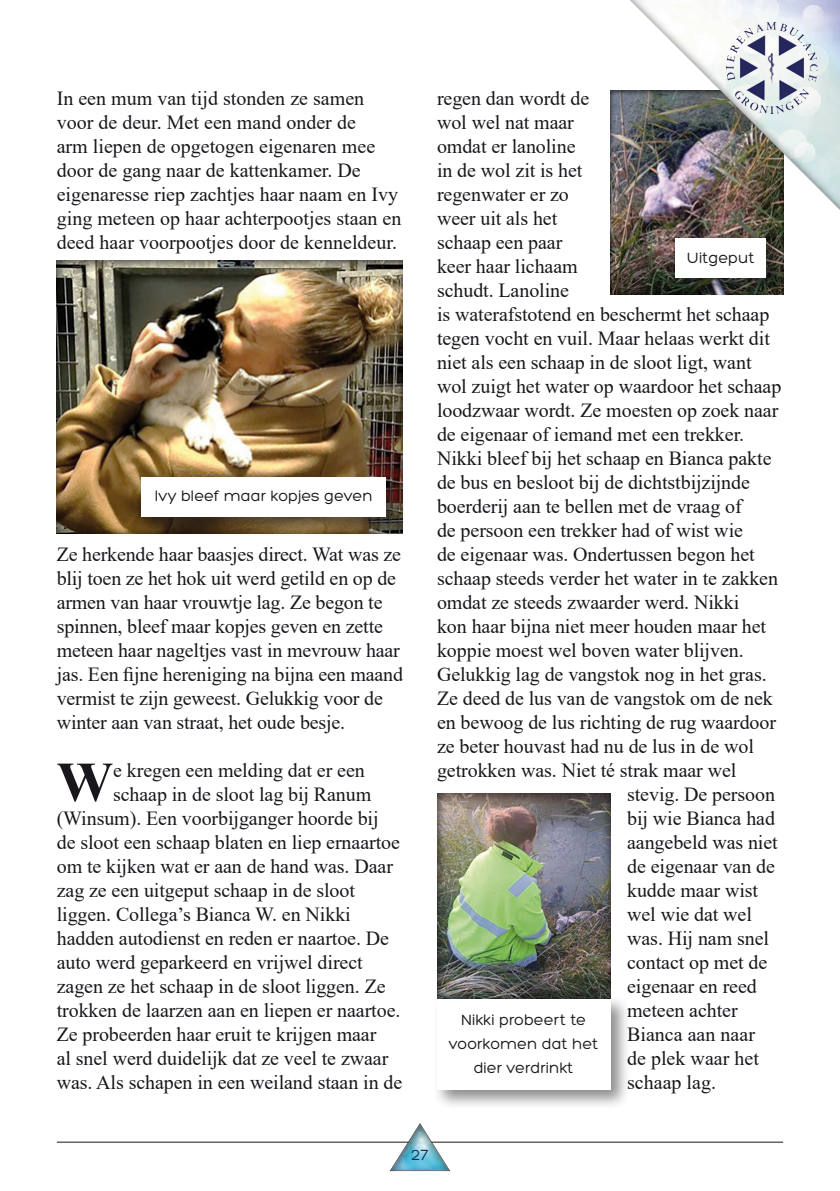
<style>
.page{position:relative;width:840px;height:1191px;background:#fff}
.page>*{position:absolute;margin:0;border:0;box-sizing:border-box;transform-origin:0 0}
.tekst_korte_stukjes{font:700 56.2px "Times New Roman";color:#1a171c}
.tekst_korte_stukjes-2{font:20px/24px "Times New Roman";letter-spacing:-.005em;color:#1a171c}
.caption_objectstyle{font:16px/24px "Hero";color:#1a171c;text-align:center}
.t1{font:16px "Hero";color:#102858}
</style>
<div class="page">
<div style="left:55px;top:261px;width:348px;height:274px;background:#1a171c;opacity:.75"></div>
<div style="left:138px;top:473px;width:268px;height:64px;background:#1a171c;opacity:.5"></div>
<div style="left:142px;top:477px;width:244px;height:39px;background:#fff"></div>
<div style="left:608px;top:89px;width:174px;height:208px;background:#1a171c;opacity:.75"></div>
<div style="left:671px;top:234px;width:115px;height:64px;background:#1a171c;opacity:.5"></div>
<div style="left:675px;top:238px;width:90px;height:40px;background:#fff"></div>
<div style="left:609px;top:0;width:230px;height:229px;background:#1a171c;opacity:.75"></div>
<div style="left:435px;top:792px;width:174px;height:208px;background:#1a171c;opacity:.75"></div>
<div style="left:433px;top:994px;width:197px;height:116px;background:#1a171c;opacity:.5"></div>
<div style="left:437px;top:998px;width:172px;height:91px;background:#fff"></div>
<div style="left:389px;top:1120px;width:62px;height:52px;background:#1a171c;opacity:.75"></div>
<hr style="left:431px;top:1141px;width:351px;height:1px;background:#1a171c">
<hr style="left:57px;top:1141px;width:351px;height:1px;background:#1a171c">
<img style="left:726px;top:23px;width:90px;height:90px">
<p class="tekst_korte_stukjes-2" style="left:57px;top:85px;width:346px">In een mum van tijd stonden ze samen voor de deur. Met een mand onder de<br>arm liepen de opgetogen eigenaren mee door de gang naar de kattenkamer. De eigenaresse riep zachtjes haar naam en Ivy ging meteen op haar achterpootjes staan en deed haar voorpootjes door de kenneldeur.</p>
<p class="caption_objectstyle" style="left:155px;top:484px;width:219px">Ivy bleef maar kopjes geven</p>
<p class="tekst_korte_stukjes-2" style="left:57px;top:541px;width:347px">Ze herkende haar baasjes direct. Wat was ze blij toen ze het hok uit werd getild en op de armen van haar vrouwtje lag. Ze begon te spinnen, bleef maar kopjes geven en zette meteen haar nageltjes vast in mevrouw haar jas. Een fijne hereniging na bijna een maand vermist te zijn geweest. Gelukkig voor de winter aan van straat, het oude besje.</p>
<p class="tekst_korte_stukjes" style="left:57px;top:741px;width:58px">W</p>
<p class="tekst_korte_stukjes-2" style="left:113px;top:757px;width:253px">e kregen een melding dat er een</p>
<p class="tekst_korte_stukjes-2" style="left:113px;top:781px;width:259px">schaap in de sloot lag bij Ranum</p>
<p class="tekst_korte_stukjes-2" style="left:57px;top:805px;width:323px">(Winsum). Een voorbijganger hoorde bij</p>
<p class="tekst_korte_stukjes-2" style="left:57px;top:829px;width:344px">de sloot een schaap blaten en liep ernaartoe</p>
<p class="tekst_korte_stukjes-2" style="left:57px;top:853px;width:337px">om te kijken wat er aan de hand was. Daar</p>
<p class="tekst_korte_stukjes-2" style="left:57px;top:877px;width:299px">zag ze een uitgeput schaap in de sloot</p>
<p class="tekst_korte_stukjes-2" style="left:57px;top:901px;width:295px">liggen. Collega’s Bianca W. en Nikki</p>
<p class="tekst_korte_stukjes-2" style="left:57px;top:925px;width:333px">hadden autodienst en reden er naartoe. De</p>
<p class="tekst_korte_stukjes-2" style="left:57px;top:949px;width:307px">auto werd geparkeerd en vrijwel direct</p>
<p class="tekst_korte_stukjes-2" style="left:57px;top:973px;width:330px">zagen ze het schaap in de sloot liggen. Ze</p>
<p class="tekst_korte_stukjes-2" style="left:57px;top:997px;width:345px">trokken de laarzen aan en liepen er naartoe.</p>
<p class="tekst_korte_stukjes-2" style="left:57px;top:1021px;width:321px">Ze probeerden haar eruit te krijgen maar</p>
<p class="tekst_korte_stukjes-2" style="left:57px;top:1045px;width:333px">al snel werd duidelijk dat ze veel te zwaar</p>
<p class="tekst_korte_stukjes-2" style="left:57px;top:1069px;width:347px">was. Als schapen in een weiland staan in de</p>
<p class="tekst_korte_stukjes-2" style="left:437px;top:85px;width:154px">regen dan wordt de</p>
<p class="tekst_korte_stukjes-2" style="left:437px;top:109px;width:138px">wol wel nat maar</p>
<p class="tekst_korte_stukjes-2" style="left:437px;top:133px;width:140px">omdat er lanoline</p>
<p class="tekst_korte_stukjes-2" style="left:437px;top:157px;width:147px">in de wol zit is het</p>
<p class="tekst_korte_stukjes-2" style="left:437px;top:181px;width:133px">regenwater er zo</p>
<p class="tekst_korte_stukjes-2" style="left:437px;top:205px;width:122px">weer uit als het</p>
<p class="tekst_korte_stukjes-2" style="left:437px;top:229px;width:127px">schaap een paar</p>
<p class="tekst_korte_stukjes-2" style="left:437px;top:253px;width:142px">keer haar lichaam</p>
<p class="tekst_korte_stukjes-2" style="left:437px;top:277px;width:133px">schudt. Lanoline</p>
<p class="tekst_korte_stukjes-2" style="left:437px;top:301px;width:334px">is waterafstotend en beschermt het schaap</p>
<p class="tekst_korte_stukjes-2" style="left:437px;top:325px;width:334px">tegen vocht en vuil. Maar helaas werkt dit</p>
<p class="tekst_korte_stukjes-2" style="left:437px;top:349px;width:316px">niet als een schaap in de sloot ligt, want</p>
<p class="tekst_korte_stukjes-2" style="left:437px;top:373px;width:345px">wol zuigt het water op waardoor het schaap</p>
<p class="tekst_korte_stukjes-2" style="left:437px;top:397px;width:342px">loodzwaar wordt. Ze moesten op zoek naar</p>
<p class="tekst_korte_stukjes-2" style="left:437px;top:421px;width:308px">de eigenaar of iemand met een trekker.</p>
<p class="tekst_korte_stukjes-2" style="left:437px;top:445px;width:336px">Nikki bleef bij het schaap en Bianca pakte</p>
<p class="tekst_korte_stukjes-2" style="left:437px;top:469px;width:314px">de bus en besloot bij de dichtstbijzijnde</p>
<p class="tekst_korte_stukjes-2" style="left:437px;top:493px;width:306px">boerderij aan te bellen met de vraag of</p>
<p class="tekst_korte_stukjes-2" style="left:437px;top:517px;width:307px">de persoon een trekker had of wist wie</p>
<p class="tekst_korte_stukjes-2" style="left:437px;top:541px;width:319px">de eigenaar was. Ondertussen begon het</p>
<p class="tekst_korte_stukjes-2" style="left:437px;top:565px;width:342px">schaap steeds verder het water in te zakken</p>
<p class="tekst_korte_stukjes-2" style="left:437px;top:589px;width:303px">omdat ze steeds zwaarder werd. Nikki</p>
<p class="tekst_korte_stukjes-2" style="left:437px;top:613px;width:330px">kon haar bijna niet meer houden maar het</p>
<p class="tekst_korte_stukjes-2" style="left:437px;top:637px;width:308px">koppie moest wel boven water blijven.</p>
<p class="tekst_korte_stukjes-2" style="left:437px;top:661px;width:331px">Gelukkig lag de vangstok nog in het gras.</p>
<p class="tekst_korte_stukjes-2" style="left:437px;top:685px;width:337px">Ze deed de lus van de vangstok om de nek</p>
<p class="tekst_korte_stukjes-2" style="left:437px;top:709px;width:340px">en bewoog de lus richting de rug waardoor</p>
<p class="tekst_korte_stukjes-2" style="left:437px;top:733px;width:318px">ze beter houvast had nu de lus in de wol</p>
<p class="tekst_korte_stukjes-2" style="left:437px;top:757px;width:301px">getrokken was. Niet té strak maar wel</p>
<p class="tekst_korte_stukjes-2" style="left:626px;top:781px;width:149px">stevig. De persoon</p>
<p class="tekst_korte_stukjes-2" style="left:626px;top:805px;width:149px">bij wie Bianca had</p>
<p class="tekst_korte_stukjes-2" style="left:626px;top:829px;width:152px">aangebeld was niet</p>
<p class="tekst_korte_stukjes-2" style="left:626px;top:853px;width:149px">de eigenaar van de</p>
<p class="tekst_korte_stukjes-2" style="left:626px;top:877px;width:132px">kudde maar wist</p>
<p class="tekst_korte_stukjes-2" style="left:626px;top:901px;width:126px">wel wie dat wel</p>
<p class="tekst_korte_stukjes-2" style="left:626px;top:925px;width:143px">was. Hij nam snel</p>
<p class="tekst_korte_stukjes-2" style="left:626px;top:949px;width:142px">contact op met de</p>
<p class="tekst_korte_stukjes-2" style="left:626px;top:973px;width:131px">eigenaar en reed</p>
<p class="tekst_korte_stukjes-2" style="left:626px;top:997px;width:112px">meteen achter</p>
<p class="tekst_korte_stukjes-2" style="left:626px;top:1021px;width:129px">Bianca aan naar</p>
<p class="tekst_korte_stukjes-2" style="left:626px;top:1045px;width:133px">de plek waar het</p>
<p class="tekst_korte_stukjes-2" style="left:626px;top:1069px;width:90px">schaap lag.</p>
<p class="caption_objectstyle" style="left:686px;top:245px;width:69px">Uitgeput</p>
<p class="caption_objectstyle" style="left:448px;top:1007px;width:151px">Nikki probeert te voorkomen dat het dier verdrinkt</p>
<p class="t1" style="left:411px;top:1147px;width:19px">27</p>
</div>
